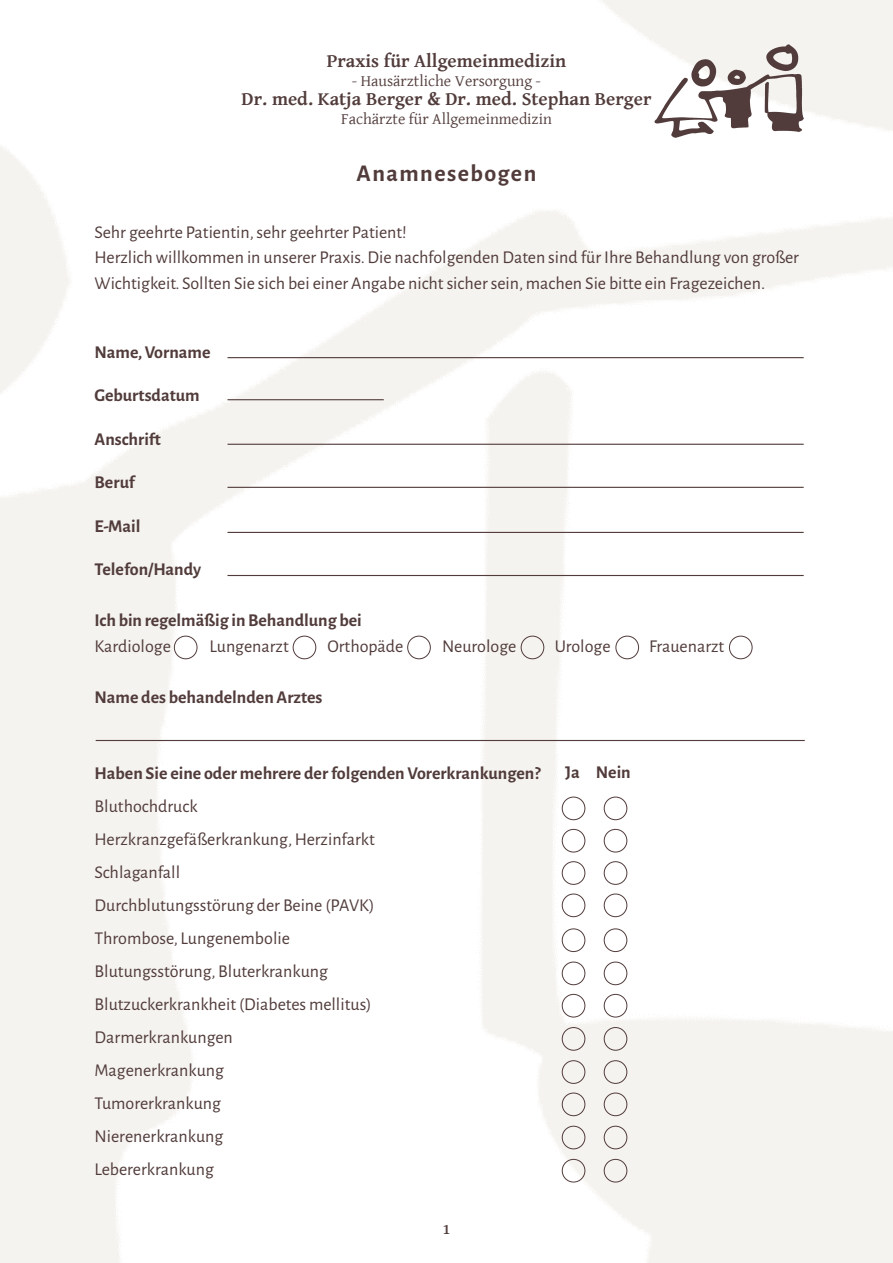
<style>
.page{position:relative;width:893px;height:1263px;background:#fff}
.page>*{position:absolute;margin:0;border:0;box-sizing:border-box;transform-origin:0 0}
.t1{font:700 24px "Alegreya Sans";letter-spacing:.06em;color:#513c3b}
.t2{font:700 19.05px "Gentium Basic";color:#513c3b}
.t3{font:18px/25.5px "Alegreya Sans";color:#513c3b}
.t4{font:700 18px "Alegreya Sans";color:#513c3b}
.t5{font:15.9px "Gentium Basic";color:#513c3b}
.t6{font:700 15px "Gentium Basic";color:#513c3b}
</style>
<div class="page">
<img style="left:0;top:0;width:893px;height:1263px">
<img style="left:649px;top:43px;width:161px;height:98px">
<hr style="left:227px;top:357px;width:577px;height:1px;background:#513c3b">
<hr style="left:227px;top:399px;width:157px;height:1px;background:#513c3b">
<hr style="left:227px;top:444px;width:577px;height:1px;background:#513c3b">
<hr style="left:227px;top:487px;width:577px;height:1px;background:#513c3b">
<hr style="left:227px;top:532px;width:577px;height:1px;background:#513c3b">
<hr style="left:227px;top:575px;width:577px;height:1px;background:#513c3b">
<div style="left:174px;top:636px;width:23px;height:23px;border:1px solid #513c3b;border-radius:50%"></div>
<div style="left:293px;top:636px;width:23px;height:23px;border:1px solid #513c3b;border-radius:50%"></div>
<div style="left:407px;top:636px;width:24px;height:23px;border:1px solid #513c3b;border-radius:50%"></div>
<div style="left:521px;top:636px;width:23px;height:23px;border:1px solid #513c3b;border-radius:50%"></div>
<div style="left:615px;top:636px;width:24px;height:23px;border:1px solid #513c3b;border-radius:50%"></div>
<div style="left:729px;top:636px;width:23px;height:23px;border:1px solid #513c3b;border-radius:50%"></div>
<hr style="left:96px;top:740px;width:709px;height:1px;background:#513c3b">
<div style="left:562px;top:797px;width:23px;height:23px;border:1px solid #513c3b;border-radius:50%"></div>
<div style="left:604px;top:797px;width:23px;height:23px;border:1px solid #513c3b;border-radius:50%"></div>
<div style="left:562px;top:829px;width:23px;height:23px;border:1px solid #513c3b;border-radius:50%"></div>
<div style="left:604px;top:829px;width:23px;height:23px;border:1px solid #513c3b;border-radius:50%"></div>
<div style="left:562px;top:861px;width:23px;height:24px;border:1px solid #513c3b;border-radius:50%"></div>
<div style="left:604px;top:861px;width:23px;height:24px;border:1px solid #513c3b;border-radius:50%"></div>
<div style="left:562px;top:894px;width:23px;height:23px;border:1px solid #513c3b;border-radius:50%"></div>
<div style="left:604px;top:894px;width:23px;height:23px;border:1px solid #513c3b;border-radius:50%"></div>
<div style="left:562px;top:928px;width:23px;height:24px;border:1px solid #513c3b;border-radius:50%"></div>
<div style="left:604px;top:928px;width:23px;height:24px;border:1px solid #513c3b;border-radius:50%"></div>
<div style="left:562px;top:962px;width:23px;height:23px;border:1px solid #513c3b;border-radius:50%"></div>
<div style="left:604px;top:962px;width:23px;height:23px;border:1px solid #513c3b;border-radius:50%"></div>
<div style="left:562px;top:994px;width:23px;height:23px;border:1px solid #513c3b;border-radius:50%"></div>
<div style="left:604px;top:994px;width:23px;height:23px;border:1px solid #513c3b;border-radius:50%"></div>
<div style="left:562px;top:1027px;width:23px;height:23px;border:1px solid #513c3b;border-radius:50%"></div>
<div style="left:604px;top:1027px;width:23px;height:23px;border:1px solid #513c3b;border-radius:50%"></div>
<div style="left:562px;top:1060px;width:23px;height:24px;border:1px solid #513c3b;border-radius:50%"></div>
<div style="left:604px;top:1060px;width:23px;height:24px;border:1px solid #513c3b;border-radius:50%"></div>
<div style="left:562px;top:1093px;width:23px;height:23px;border:1px solid #513c3b;border-radius:50%"></div>
<div style="left:604px;top:1093px;width:23px;height:23px;border:1px solid #513c3b;border-radius:50%"></div>
<div style="left:562px;top:1126px;width:23px;height:23px;border:1px solid #513c3b;border-radius:50%"></div>
<div style="left:604px;top:1126px;width:23px;height:23px;border:1px solid #513c3b;border-radius:50%"></div>
<div style="left:562px;top:1159px;width:23px;height:23px;border:1px solid #513c3b;border-radius:50%"></div>
<div style="left:604px;top:1159px;width:23px;height:23px;border:1px solid #513c3b;border-radius:50%"></div>
<p class="t2" style="left:327px;top:46px;width:241px">Praxis für Allgemeinmedizin</p>
<p class="t5" style="left:352px;top:69px;width:191px">- Hausärztliche Versorgung -</p>
<p class="t2" style="left:242px;top:84px;width:411px">Dr. med. Katja Berger &amp; Dr. med. Stephan Berger</p>
<p class="t5" style="left:341px;top:107px;width:212px">Fachärzte für Allgemeinmedizin</p>
<p class="t1" style="left:357px;top:156px;width:181px">Anamnesebogen</p>
<p class="t3" style="left:95px;top:218px;width:314px">Sehr geehrte Patientin, sehr geehrter Patient!</p>
<p class="t3" style="left:95px;top:244px;width:706px">Herzlich willkommen in unserer Praxis. Die nachfolgenden Daten sind für Ihre Behandlung von großer<br>Wichtigkeit. Sollten Sie sich bei einer Angabe nicht sicher sein, machen Sie bitte ein Fragezeichen.</p>
<p class="t4" style="left:95px;top:339px;width:117px">Name, Vorname</p>
<p class="t4" style="left:95px;top:382px;width:107px">Geburtsdatum</p>
<p class="t4" style="left:95px;top:426px;width:68px">Anschrift</p>
<p class="t4" style="left:95px;top:469px;width:42px">Beruf</p>
<p class="t4" style="left:95px;top:513px;width:47px">E-Mail</p>
<p class="t4" style="left:95px;top:556px;width:108px">Telefon/Handy</p>
<p class="t4" style="left:95px;top:607px;width:269px">Ich bin regelmäßig in Behandlung bei</p>
<p class="t3" style="left:95px;top:632px;width:78px">Kardiologe</p>
<p class="t3" style="left:209px;top:632px;width:81px">Lungenarzt</p>
<p class="t3" style="left:327px;top:632px;width:78px">Orthopäde</p>
<p class="t3" style="left:442px;top:632px;width:76px">Neurologe</p>
<p class="t3" style="left:555px;top:632px;width:57px">Urologe</p>
<p class="t3" style="left:649px;top:632px;width:77px">Frauenarzt</p>
<p class="t4" style="left:95px;top:684px;width:229px">Name des behandelnden Arztes</p>
<p class="t4" style="left:95px;top:760px;width:447px">Haben Sie eine oder mehrere der folgenden Vorerkrankungen?</p>
<p class="t3" style="left:95px;top:793px;width:104px">Bluthochdruck</p>
<p class="t3" style="left:95px;top:826px;width:282px">Herzkranzgefäßerkrankung, Herzinfarkt</p>
<p class="t3" style="left:95px;top:859px;width:87px">Schlaganfall</p>
<p class="t3" style="left:95px;top:892px;width:281px">Durchblutungsstörung der Beine (PAVK)</p>
<p class="t3" style="left:95px;top:925px;width:197px">Thrombose, Lungenembolie</p>
<p class="t3" style="left:95px;top:958px;width:235px">Blutungsstörung, Bluterkrankung</p>
<p class="t3" style="left:95px;top:991px;width:278px">Blutzuckerkrankheit (Diabetes mellitus)</p>
<p class="t3" style="left:95px;top:1024px;width:140px">Darmerkrankungen</p>
<p class="t3" style="left:95px;top:1057px;width:131px">Magenerkrankung</p>
<p class="t3" style="left:95px;top:1090px;width:128px">Tumorerkrankung</p>
<p class="t3" style="left:95px;top:1123px;width:130px">Nierenerkrankung</p>
<p class="t3" style="left:95px;top:1156px;width:121px">Lebererkrankung</p>
<p class="t6" style="left:443px;top:1217px;width:9px">1</p>
<p class="t4" style="left:565px;top:759px;width:67px">Ja Nein</p>
</div>
